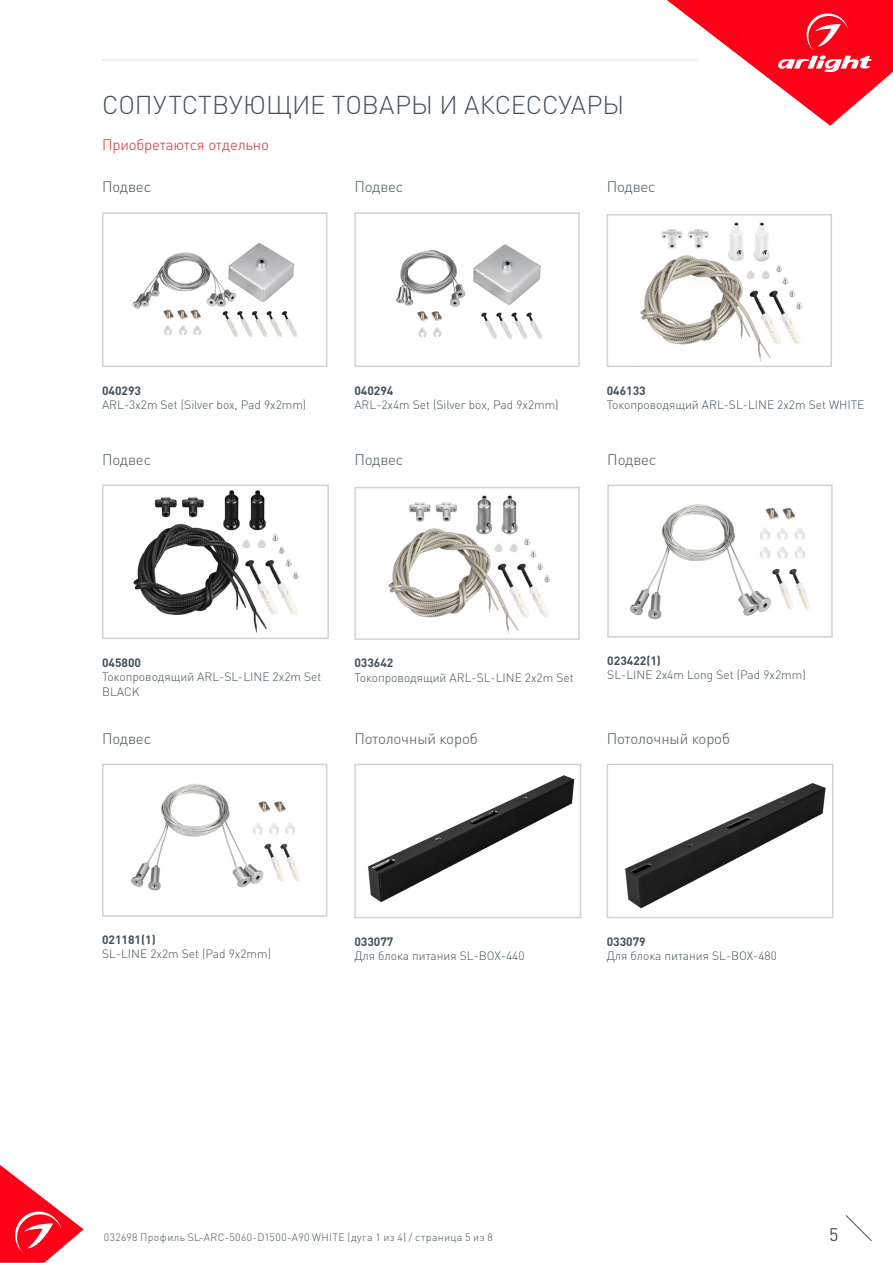
<style>
.page{position:relative;width:893px;height:1263px;background:#fff}
.page>*{position:absolute;margin:0;border:0;box-sizing:border-box;transform-origin:0 0}
.t1{font:300 25.5px "DIN Pro";color:#425159}
.t2{font:18px "DIN Pro";color:#425159}
.t3{font:300 15px "DIN Pro";letter-spacing:-.01em;color:#425159}
.t4{font:300 15px "DIN Pro";letter-spacing:-.01em;color:#d5262a}
.t5{font:300 12px/14.4px "DIN Pro";color:#425159}
.t6{font:700 12px "DIN Pro";color:#425159}
.t7{font:300 10.5px "DIN Pro";letter-spacing:.04em;color:#425159}
.s1{font-weight:700}
</style>
<div class="page">
<svg style="left:0;top:1165px;width:84px;height:98px"></svg>
<svg style="left:845px;top:1215px;width:27px;height:26px"></svg>
<svg style="left:667px;top:0;width:226px;height:126px"></svg>
<hr style="left:102px;top:60px;width:595px;height:1px;background:#dcdddf">
<img style="left:388px;top:495px;width:162px;height:140px">
<div style="left:354px;top:487px;width:226px;height:153px;border:2px solid #d1d2d4"></div>
<img style="left:640px;top:222px;width:162px;height:140px">
<div style="left:607px;top:214px;width:225px;height:153px;border:2px solid #d1d2d4"></div>
<img style="left:395px;top:244px;width:147px;height:95px">
<div style="left:354px;top:212px;width:226px;height:155px;border:2px solid #d1d2d4"></div>
<img style="left:132px;top:243px;width:165px;height:94px">
<div style="left:102px;top:212px;width:225px;height:155px;border:2px solid #d1d2d4"></div>
<img style="left:629px;top:504px;width:181px;height:116px">
<div style="left:607px;top:484px;width:226px;height:154px;border:2px solid #d1d2d4"></div>
<img style="left:131px;top:783px;width:169px;height:108px">
<div style="left:102px;top:764px;width:225px;height:153px;border:2px solid #d1d2d4"></div>
<img style="left:133px;top:490px;width:166px;height:143px">
<div style="left:102px;top:484px;width:227px;height:155px;border:2px solid #d1d2d4"></div>
<svg style="left:354px;top:763px;width:228px;height:156px"></svg>
<svg style="left:606px;top:763px;width:228px;height:156px"></svg>
<p class="t1" style="left:102px;top:87px;width:524px">СОПУТСТВУЮЩИЕ ТОВАРЫ И АКСЕССУАРЫ</p>
<p class="t4" style="left:102px;top:134px;width:168px">Приобретаются отдельно</p>
<p class="t3" style="left:102px;top:176px;width:51px">Подвес</p>
<p class="t3" style="left:354px;top:176px;width:51px">Подвес</p>
<p class="t3" style="left:607px;top:176px;width:51px">Подвес</p>
<p class="t6" style="left:102px;top:382px;width:41px">040293</p>
<p class="t5" style="left:102px;top:397px;width:206px">ARL-3x2m Set (Silver box, Pad 9x2mm)</p>
<p class="t6" style="left:354px;top:382px;width:41px">040294</p>
<p class="t5" style="left:354px;top:397px;width:206px">ARL-2x4m Set (Silver box, Pad 9x2mm)</p>
<p class="t5" style="left:607px;top:383px;width:259px"><span class="s1">046133<br></span>Токопроводящий ARL-SL-LINE 2x2m Set WHITE</p>
<p class="t3" style="left:102px;top:449px;width:51px">Подвес</p>
<p class="t3" style="left:607px;top:449px;width:51px">Подвес</p>
<p class="t3" style="left:354px;top:449px;width:51px">Подвес</p>
<p class="t6" style="left:102px;top:654px;width:41px">045800</p>
<p class="t5" style="left:102px;top:669px;width:221px">Токопроводящий ARL-SL-LINE 2x2m Set<br>BLACK</p>
<p class="t3" style="left:102px;top:728px;width:51px">Подвес</p>
<p class="t6" style="left:354px;top:655px;width:41px">033642</p>
<p class="t5" style="left:354px;top:670px;width:221px">Токопроводящий ARL-SL-LINE 2x2m Set</p>
<p class="t6" style="left:607px;top:652px;width:55px">023422(1)</p>
<p class="t5" style="left:607px;top:667px;width:200px">SL-LINE 2x4m Long Set (Pad 9x2mm)</p>
<p class="t3" style="left:354px;top:728px;width:125px">Потолочный короб</p>
<p class="t3" style="left:607px;top:728px;width:125px">Потолочный короб</p>
<p class="t6" style="left:102px;top:931px;width:55px">021181(1)</p>
<p class="t5" style="left:102px;top:946px;width:171px">SL-LINE 2x2m Set (Pad 9x2mm)</p>
<p class="t6" style="left:354px;top:933px;width:41px">033077</p>
<p class="t5" style="left:354px;top:948px;width:172px">Для блока питания SL-BOX-440</p>
<p class="t6" style="left:607px;top:933px;width:41px">033079</p>
<p class="t5" style="left:607px;top:948px;width:172px">Для блока питания SL-BOX-480</p>
<p class="t7" style="left:104px;top:1230px;width:390px">032698 Профиль SL-ARC-5060-D1500-A90 WHITE (дуга 1 из 4) / страница 5 из 8</p>
<h2 class="t2" style="left:829px;top:1222px;width:11px">5</h2>
</div>
